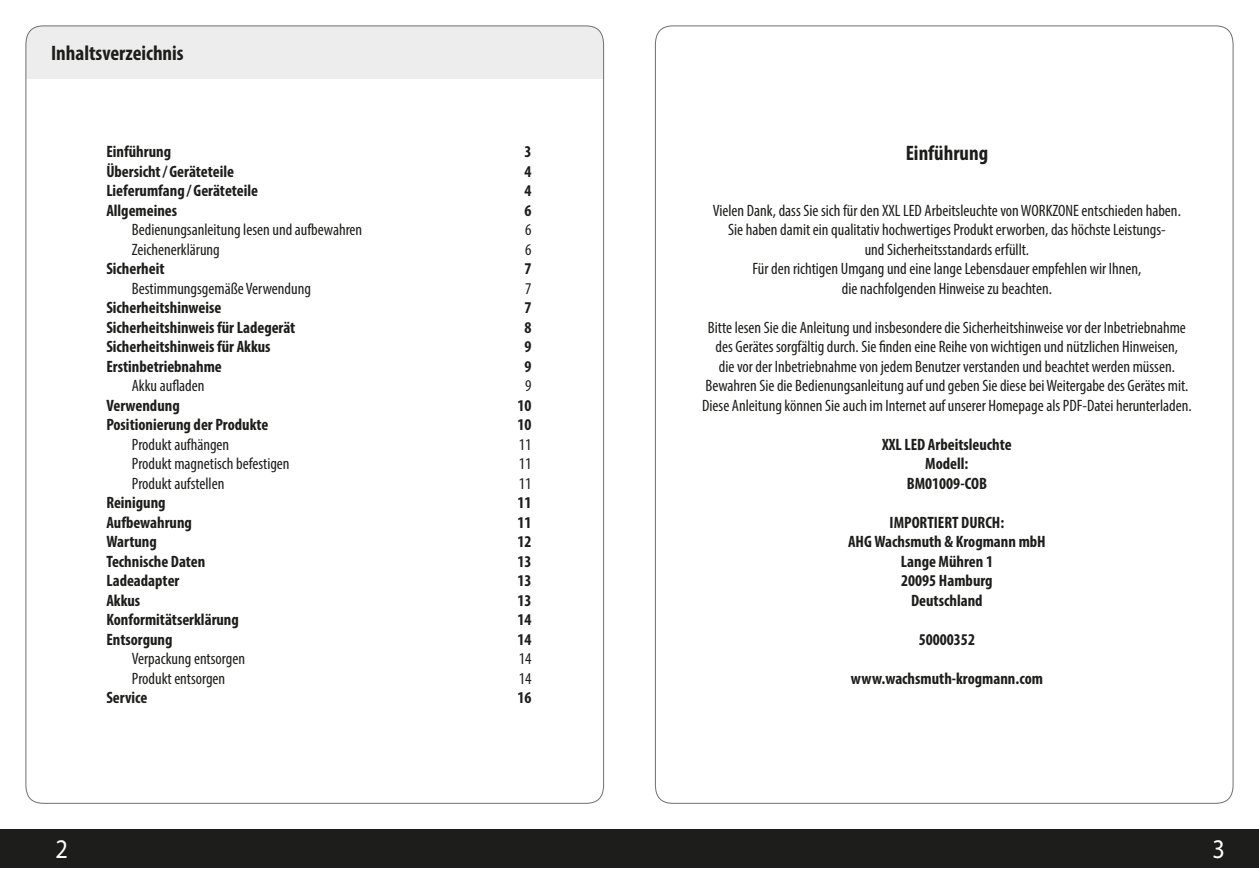
<style>
.page{position:relative;width:1259px;height:893px;background:#fff}
.page>*{position:absolute;margin:0;border:0;box-sizing:border-box;transform-origin:0 0}
.t1{font:27px "Myriad Pro";color:#fff;scale:.9 1}
.t2{font:700 condensed 21px "Myriad Pro";color:#1d1d1b}
.t3{font:condensed 16.5px/19.5px "Myriad Pro";color:#1d1d1b;text-align:center}
.t4{font:700 condensed 16.5px/19.5px "Myriad Pro";color:#1d1d1b;text-align:center}
</style>
<div class="page">
<div style="left:617px;top:829px;width:642px;height:38px;background:#1d1d1b"></div>
<div style="left:26px;top:26px;width:577px;height:52px;background:#ededed"></div>
<div style="left:0;top:829px;width:629px;height:38px;background:#1d1d1b"></div>
<p class="t2" style="left:51px;top:39px;width:134px">Inhaltsverzeichnis</p>
<p class="t4" style="left:106px;top:141px;width:66px">Einführung</p>
<p class="t4" style="left:524px;top:141px;width:9px">3</p>
<p class="t4" style="left:106px;top:161px;width:129px">Übersicht/ Geräteteile</p>
<p class="t4" style="left:524px;top:161px;width:9px">4</p>
<p class="t4" style="left:106px;top:180px;width:153px">Lieferumfang / Geräteteile</p>
<p class="t4" style="left:524px;top:180px;width:9px">4</p>
<p class="t4" style="left:106px;top:200px;width:72px">Allgemeines</p>
<p class="t4" style="left:524px;top:200px;width:9px">6</p>
<p class="t3" style="left:132px;top:220px;width:232px">Bedienungsanleitung lesen und aufbewahren</p>
<p class="t3" style="left:525px;top:220px;width:8px">6</p>
<p class="t3" style="left:132px;top:239px;width:89px">Zeichenerklärung</p>
<p class="t3" style="left:525px;top:239px;width:8px">6</p>
<p class="t4" style="left:106px;top:258px;width:60px">Sicherheit</p>
<p class="t4" style="left:524px;top:258px;width:9px">7</p>
<p class="t3" style="left:132px;top:278px;width:181px">Bestimmungsgemäße Verwendung</p>
<p class="t3" style="left:525px;top:278px;width:8px">7</p>
<p class="t4" style="left:106px;top:297px;width:117px">Sicherheitshinweise</p>
<p class="t4" style="left:524px;top:297px;width:9px">7</p>
<p class="t4" style="left:106px;top:317px;width:191px">Sicherheitshinweis für Ladegerät</p>
<p class="t4" style="left:524px;top:317px;width:9px">8</p>
<p class="t4" style="left:106px;top:336px;width:166px">Sicherheitshinweis für Akkus</p>
<p class="t4" style="left:524px;top:336px;width:9px">9</p>
<p class="t4" style="left:106px;top:356px;width:117px">Erstinbetriebnahme</p>
<p class="t4" style="left:524px;top:356px;width:9px">9</p>
<p class="t3" style="left:132px;top:376px;width:74px">Akku aufladen</p>
<p class="t3" style="left:525px;top:376px;width:8px">9</p>
<p class="t4" style="left:106px;top:395px;width:75px">Verwendung</p>
<p class="t4" style="left:517px;top:395px;width:16px">10</p>
<p class="t4" style="left:106px;top:414px;width:164px">Positionierung der Produkte</p>
<p class="t4" style="left:517px;top:414px;width:16px">10</p>
<p class="t3" style="left:132px;top:434px;width:99px">Produkt aufhängen</p>
<p class="t3" style="left:519px;top:434px;width:14px">11</p>
<p class="t3" style="left:132px;top:454px;width:159px">Produkt magnetisch befestigen</p>
<p class="t3" style="left:519px;top:454px;width:14px">11</p>
<p class="t3" style="left:132px;top:473px;width:94px">Produkt aufstellen</p>
<p class="t3" style="left:519px;top:473px;width:14px">11</p>
<p class="t4" style="left:106px;top:492px;width:61px">Reinigung</p>
<p class="t4" style="left:517px;top:492px;width:16px">11</p>
<p class="t4" style="left:106px;top:512px;width:87px">Aufbewahrung</p>
<p class="t4" style="left:517px;top:512px;width:16px">11</p>
<p class="t4" style="left:106px;top:531px;width:52px">Wartung</p>
<p class="t4" style="left:517px;top:531px;width:16px">12</p>
<p class="t4" style="left:106px;top:551px;width:101px">Technische Daten</p>
<p class="t4" style="left:517px;top:551px;width:16px">13</p>
<p class="t4" style="left:106px;top:571px;width:75px">Ladeadapter</p>
<p class="t4" style="left:517px;top:571px;width:16px">13</p>
<p class="t4" style="left:106px;top:590px;width:35px">Akkus</p>
<p class="t4" style="left:517px;top:590px;width:16px">13</p>
<p class="t4" style="left:106px;top:610px;width:134px">Konformitätserklärung</p>
<p class="t4" style="left:517px;top:610px;width:16px">14</p>
<p class="t4" style="left:106px;top:629px;width:68px">Entsorgung</p>
<p class="t4" style="left:517px;top:629px;width:16px">14</p>
<p class="t3" style="left:132px;top:649px;width:115px">Verpackung entsorgen</p>
<p class="t3" style="left:519px;top:649px;width:14px">14</p>
<p class="t3" style="left:132px;top:668px;width:95px">Produkt entsorgen</p>
<p class="t3" style="left:519px;top:668px;width:14px">14</p>
<p class="t4" style="left:106px;top:688px;width:43px">Service</p>
<p class="t4" style="left:517px;top:688px;width:16px">16</p>
<p class="t2" style="left:905px;top:140px;width:84px">Einführung</p>
<p class="t3" style="left:713px;top:200px;width:469px">Vielen Dank, dass Sie sich für den XXL LED Arbeitsleuchte von WORKZONE entschieden haben.<br>Sie haben damit ein qualitativ hochwertiges Produkt erworben, das höchste Leistungs-<br>und Sicherheitsstandards erfüllt.<br>Für den richtigen Umgang und eine lange Lebensdauer empfehlen wir Ihnen,<br>die nachfolgenden Hinweise zu beachten.</p>
<p class="t3" style="left:702px;top:317px;width:491px">Bitte lesen Sie die Anleitung und insbesondere die Sicherheitshinweise vor der Inbetriebnahme des Gerätes sorgfältig durch. Sie finden eine Reihe von wichtigen und nützlichen Hinweisen,<br>die vor der Inbetriebnahme von jedem Benutzer verstanden und beachtet werden müssen.<br>Bewahren Sie die Bedienungsanleitung auf und geben Sie diese bei Weitergabe des Gerätes mit.<br>Diese Anleitung können Sie auch im Internet auf unserer Homepage als PDF-Datei herunterladen.</p>
<p class="t4" style="left:882px;top:434px;width:131px">XXL LED Arbeitsleuchte<br>Modell:<br>BM01009-COB</p>
<p class="t4" style="left:848px;top:512px;width:199px">IMPORTIERT DURCH:<br>AHG Wachsmuth &amp; Krogmann mbH<br>Lange Mühren 1<br>20095 Hamburg<br>Deutschland</p>
<p class="t4" style="left:918px;top:629px;width:58px">50000352</p>
<p class="t4" style="left:851px;top:668px;width:194px">www.wachsmuth-krogmann.com</p>
<h1 class="t1" style="left:56px;top:832px;width:15px">2</h1>
<h1 class="t1" style="left:1212px;top:832px;width:15px">3</h1>
</div>
